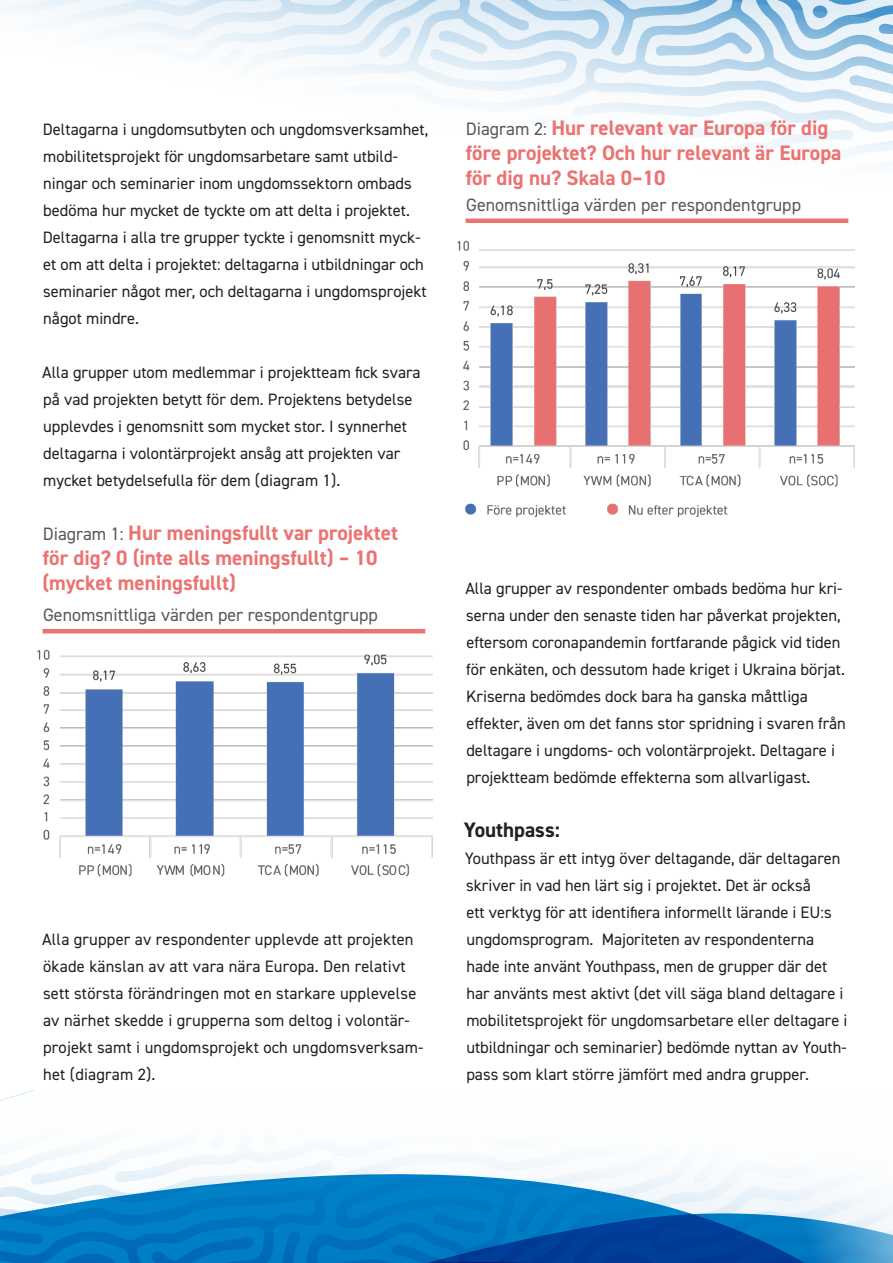
<style>
.page{position:relative;width:893px;height:1263px;background:#fff}
.page>*{position:absolute;margin:0;border:0;box-sizing:border-box;transform-origin:0 0}
.gtaafi_taulukko-otsikko{font:700 21px/25.2px "DIN2014";color:#eb7372}
.t1{font:700 21px "DIN2014";color:#231f20}
.gtaafi_taulukko-otsikko-2{font:18px "DIN2014";color:#57585a}
.Leipis{font:16.5px/27px "DIN2014";color:#231f20}
.s1{font-weight:400;font-size:18px;color:#57585a}
</style>
<div class="page">
<svg style="left:0;top:0;width:893px;height:251px"></svg>
<svg style="left:0;top:1091px;width:893px;height:172px"></svg>
<hr style="left:43px;top:629px;width:382px;height:4px;background:#eb7372">
<img style="left:37px;top:649px;width:395px;height:228px">
<div style="left:466px;top:218px;width:382px;height:5px;background:#eb7372"></div>
<img style="left:457px;top:240px;width:397px;height:278px">
<p class="Leipis" style="left:43px;top:116px;width:387px">Deltagarna i ungdomsutbyten och ungdomsverksamhet, mobilitetsprojekt för ungdomsarbetare samt utbild&shy;ningar och seminarier inom ungdomssektorn ombads bedöma hur mycket de tyckte om att delta i projektet.<br>Deltagarna i alla tre grupper tyckte i genomsnitt myck&shy;et om att delta i projektet: deltagarna i utbildningar och seminarier något mer, och deltagarna i ungdomsprojekt något mindre.</p>
<p class="Leipis" style="left:42px;top:358px;width:380px">Alla grupper utom medlemmar i projektteam fick svara på vad projekten betytt för dem. Projektens betydelse upplevdes i genomsnitt som mycket stor. I synnerhet deltagarna i volontärprojekt ansåg att projekten var mycket betydelsefulla för dem (diagram 1).</p>
<p class="gtaafi_taulukko-otsikko" style="left:43px;top:520px;width:357px"><span class="s1">Diagram 1:</span> Hur meningsfullt var projektet för dig? 0 (inte alls meningsfullt) – 10 (mycket meningsfullt)</p>
<p class="gtaafi_taulukko-otsikko-2" style="left:43px;top:604px;width:336px">Genomsnittliga värden per respondentgrupp</p>
<p class="Leipis" style="left:42px;top:926px;width:383px">Alla grupper av respondenter upplevde att projekten ökade känslan av att vara nära Europa. Den relativt sett största förändringen mot en starkare upplevelse av närhet skedde i grupperna som deltog i volontär&shy;projekt samt i ungdomsprojekt och ungdomsverksam&shy;het (diagram 2).</p>
<p class="gtaafi_taulukko-otsikko" style="left:466px;top:115px;width:377px"><span class="s1">Diagram 2:</span> Hur relevant var Europa för dig före projektet? Och hur relevant är Europa för dig nu? Skala 0–10</p>
<p class="gtaafi_taulukko-otsikko-2" style="left:466px;top:193px;width:336px">Genomsnittliga värden per respondentgrupp</p>
<p class="Leipis" style="left:465px;top:575px;width:382px">Alla grupper av respondenter ombads bedöma hur kri&shy;serna under den senaste tiden har påverkat projekten, eftersom coronapandemin fortfarande pågick vid tiden för enkäten, och dessutom hade kriget i Ukraina börjat.<br>Kriserna bedömdes dock bara ha ganska måttliga effekter, även om det fanns stor spridning i svaren från deltagare i ungdoms- och volontärprojekt. Deltagare i projektteam bedömde effekterna som allvarligast.</p>
<p class="t1" style="left:464px;top:816px;width:98px">Youthpass:</p>
<p class="Leipis" style="left:465px;top:845px;width:384px">Youthpass är ett intyg över deltagande, där deltagaren skriver in vad hen lärt sig i projektet. Det är också<br>ett verktyg för att identifiera informellt lärande i EU:s ungdomsprogram. Majoriteten av respondenterna hade inte använt Youthpass, men de grupper där det har använts mest aktivt (det vill säga bland deltagare i mobilitetsprojekt för ungdomsarbetare eller deltagare i utbildningar och seminarier) bedömde nyttan av Youth&shy;pass som klart större jämfört med andra grupper.</p>
</div>
